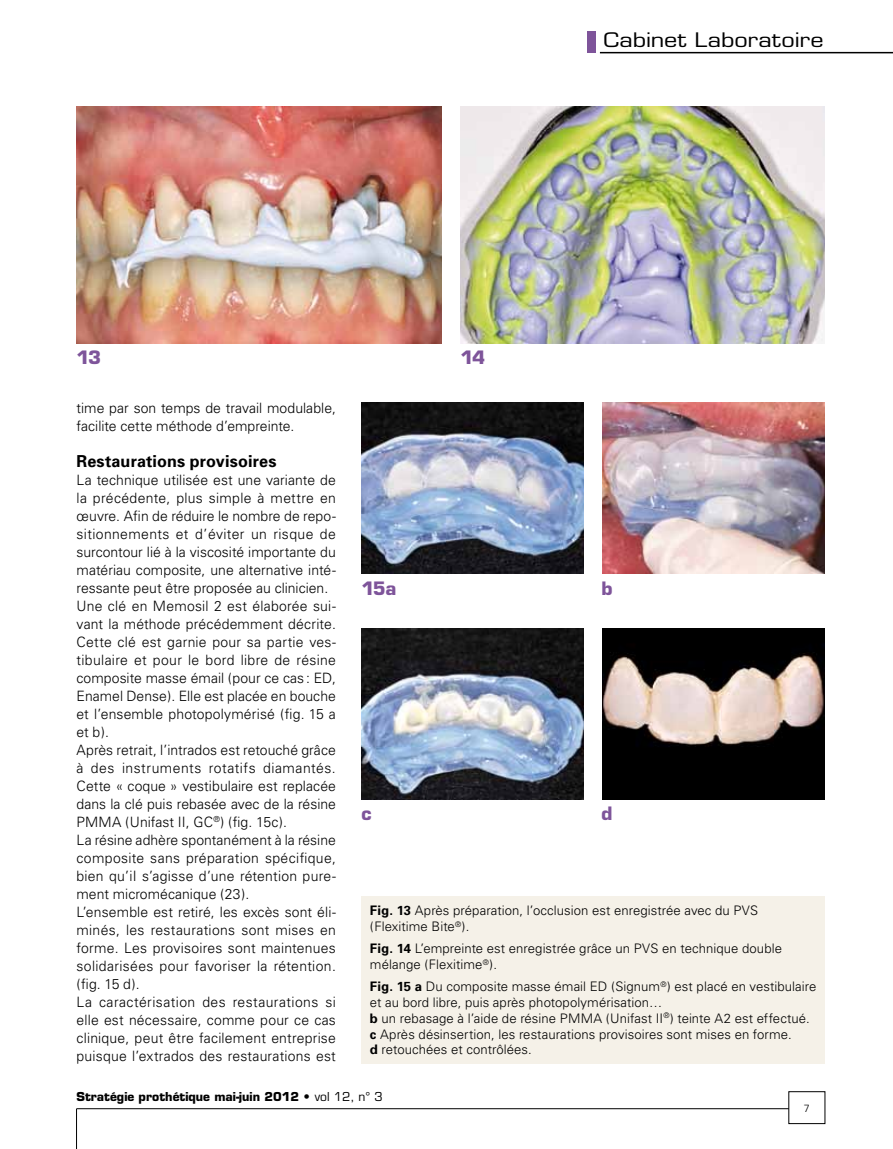
<style>
.page{position:relative;width:893px;height:1149px;background:#fff}
.page>*{position:absolute;margin:0;border:0;box-sizing:border-box;transform-origin:0 0}
.t1{font:19.5px "Eurostile";color:#000;scale:1.2 1}
.t2{font:700 18px "Eurostile";letter-spacing:-.07em;color:#7e549a}
.t3{font:700 16.5px "Univers";letter-spacing:.01em;color:#000}
.t4{font:300 14.25px/18px "Univers";letter-spacing:.01em;color:#000}
.t5{font:300 13.2px/15.8px "Univers";letter-spacing:.005em;color:#000}
.t6{font:700 12px "Eurostile";color:#000}
.t7{font:300 10.5px "Univers";color:#000}
.s1{font-weight:700}
.s2{font-weight:400}
</style>
<div class="page">
<hr style="left:77px;top:1108px;width:712px;height:1px;background:#000">
<hr style="left:76px;top:1108px;width:1px;height:40px;background:#000">
<hr style="left:600px;top:52px;width:293px;height:1px;background:#000">
<div style="left:588px;top:31px;width:8px;height:22px;background:#7e549a"></div>
<img style="left:77px;top:106px;width:364px;height:237px">
<img style="left:460px;top:106px;width:365px;height:237px">
<img style="left:361px;top:402px;width:223px;height:171px">
<img style="left:361px;top:628px;width:223px;height:170px">
<img style="left:603px;top:402px;width:222px;height:171px">
<img style="left:603px;top:628px;width:222px;height:170px">
<div style="left:361px;top:896px;width:464px;height:167px;background:#f5f1e8"></div>
<h1 class="t1" style="left:604px;top:28px;width:185px">Cabinet Laboratoire</h1>
<p class="t2" style="left:77px;top:346px;width:26px">13</p>
<p class="t2" style="left:461px;top:346px;width:26px">14</p>
<p class="t4" style="left:77px;top:398px;width:261px">time par son temps de travail modulable, facilite cette méthode d’empreinte.</p>
<p class="t3" style="left:77px;top:450px;width:201px">Restaurations provisoires</p>
<p class="t4" style="left:77px;top:470px;width:261px">La technique utilisée est une variante de la précédente, plus simple à mettre en œuvre. Afin de réduire le nombre de repo&shy;sitionnements et d’éviter un risque de surcontour lié à la viscosité importante du matériau composite, une alternative inté&shy;ressante peut être proposée au clinicien.<br>Une clé en Memosil 2 est élaborée sui&shy;vant la méthode précédemment décrite.<br>Cette clé est garnie pour sa partie ves&shy;tibulaire et pour le bord libre de résine composite masse émail (pour ce cas : ED, Enamel Dense). Elle est placée en bouche et l’ensemble photopolymérisé (fig. 15 a et b).<br>Après retrait, l’intrados est retouché grâce à des instruments rotatifs diamantés.<br>Cette « coque » vestibulaire est replacée dans la clé puis rebasée avec de la résine PMMA (Unifast II, GC<sup>®</sup>) (fig. 15c).<br>La résine adhère spontanément à la résine composite sans préparation spécifique, bien qu’iI s’agisse d’une rétention pure&shy;ment micromécanique (23).<br>L’ensemble est retiré, les excès sont éli&shy;minés, les restaurations sont mises en forme. Les provisoires sont maintenues solidarisées pour favoriser la rétention. (fig. 15 d).<br>La caractérisation des restaurations si elle est nécessaire, comme pour ce cas clinique, peut être facilement entreprise puisque l’extrados des restaurations est</p>
<p class="t2" style="left:361px;top:576px;width:37px">15a</p>
<p class="t2" style="left:601px;top:576px;width:13px">b</p>
<p class="t2" style="left:361px;top:802px;width:12px">c</p>
<p class="t2" style="left:601px;top:802px;width:13px">d</p>
<p class="t5" style="left:370px;top:902px;width:390px"><span class="s1">Fig. 13</span> Après préparation, l’occlusion est enregistrée avec du PVS (Flexitime Bite<sup>®</sup>).</p>
<p class="t5" style="left:370px;top:940px;width:414px"><span class="s1">Fig. 14</span> L’empreinte est enregistrée grâce un PVS en technique double mélange (Flexitime<sup>®</sup>).</p>
<p class="t5" style="left:370px;top:978px;width:448px"><span class="s1">Fig. 15 a</span> Du composite masse émail ED (Signum<sup>®</sup>) est placé en vestibulaire et au bord libre, puis après photopolymérisation…<br><span class="s1">b</span> un rebasage à l’aide de résine PMMA (Unifast II<sup>®</sup>) teinte A2 est effectué. <span class="s1">c</span> Après désinsertion, les restaurations provisoires sont mises en forme.<br><span class="s1">d</span> retouchées et contrôlées.</p>
<p class="t6" style="left:77px;top:1089px;width:308px">Stratégie prothétique mai-juin 2012 • <span class="s2">vol 12, n° 3</span></p>
<p class="t7" style="left:804px;top:1101px;width:7px">7</p>
</div>
